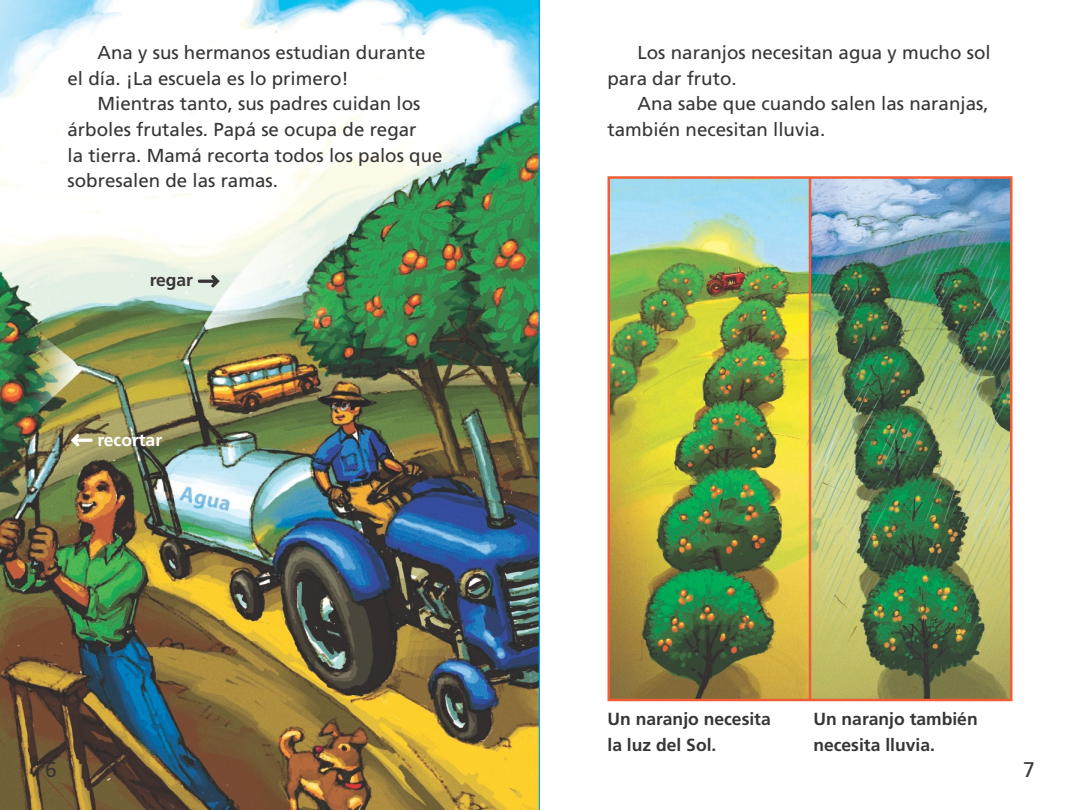
<style>
.page{position:relative;width:1080px;height:810px;background:#fff}
.page>*{position:absolute;margin:0;border:0;box-sizing:border-box;transform-origin:0 0}
.t1{font:21.25px "Frutiger LT Std";color:#373536}
.t2{font:18.75px/25.6px "Frutiger LT Std";color:#373536}
.t3{font:700 17.5px/25.6px "Frutiger LT Std";color:#373536}
.t4{font:700 17.5px "Frutiger LT Std";color:#fff}
</style>
<div class="page">
<img style="left:0;top:0;width:540px;height:810px">
<svg style="left:71px;top:433px;width:22px;height:14px"></svg>
<svg style="left:198px;top:274px;width:22px;height:14px"></svg>
<img style="left:611px;top:179px;width:398px;height:519px">
<div style="left:608px;top:176px;width:404px;height:525px;border:2px solid #f15d37"></div>
<hr style="left:809px;top:178px;width:2px;height:522px;background:#f15d37">
<p class="t2" style="left:68px;top:40px;width:360px;text-indent:30px">Ana y sus hermanos estudian durante el día. ¡La escuela es lo primero!</p>
<p class="t2" style="left:68px;top:91px;width:377px;text-indent:30px">Mientras tanto, sus padres cuidan los árboles frutales. Papá se ocupa de regar<br>la tierra. Mamá recorta todos los palos que sobresalen de las ramas.</p>
<p class="t3" style="left:150px;top:267px;width:45px">regar</p>
<p class="t4" style="left:97px;top:430px;width:66px">recortar</p>
<p class="t1" style="left:45px;top:757px;width:13px">6</p>
<p class="t2" style="left:608px;top:40px;width:385px;text-indent:30px">Los naranjos necesitan agua y mucho sol para dar fruto.</p>
<p class="t2" style="left:608px;top:91px;width:383px;text-indent:30px">Ana sabe que cuando salen las naranjas, también necesitan lluvia.</p>
<p class="t3" style="left:608px;top:706px;width:165px">Un naranjo necesita la luz del Sol.</p>
<p class="t3" style="left:813px;top:706px;width:166px">Un naranjo también necesita lluvia.</p>
<p class="t1" style="left:1023px;top:757px;width:13px">7</p>
</div>
